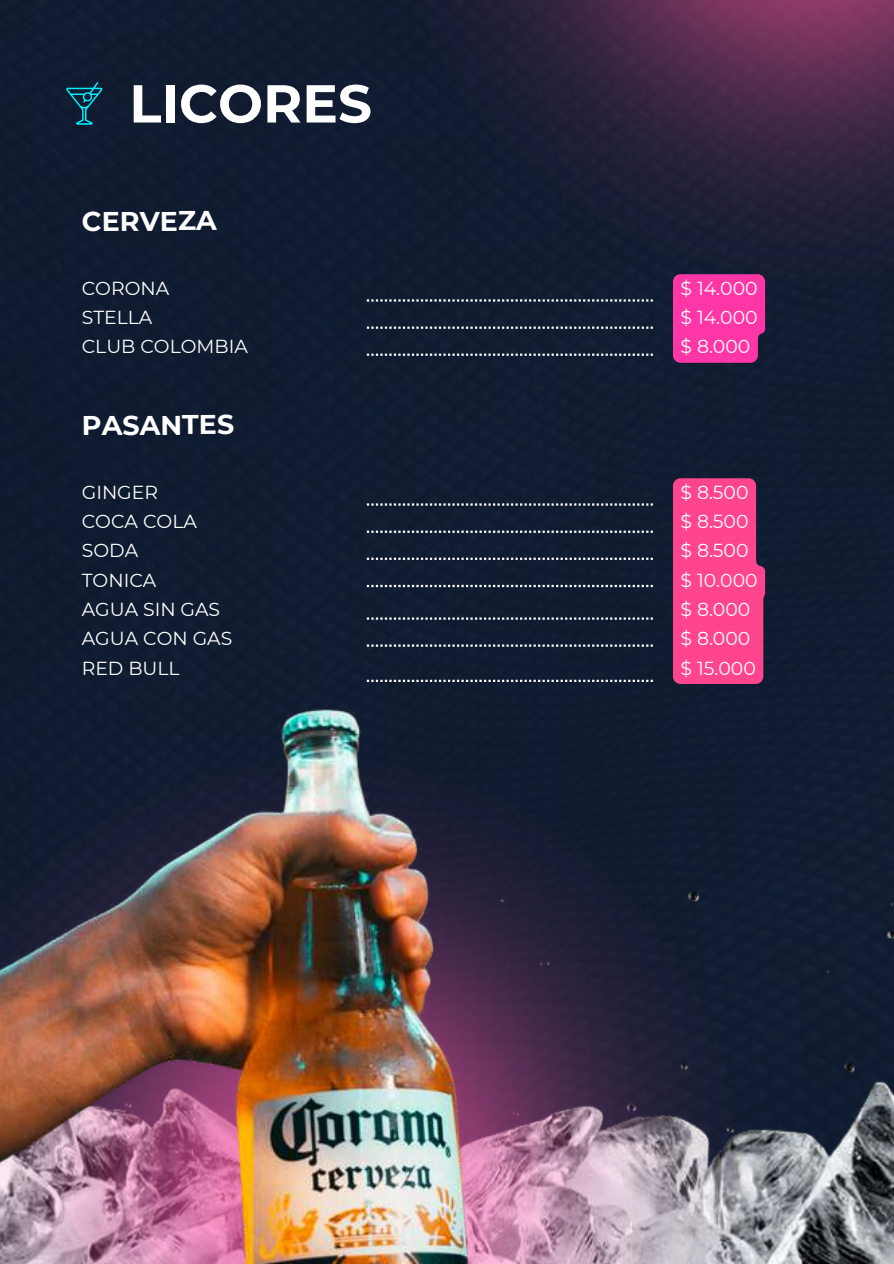
<style>
.page{position:relative;width:894px;height:1264px;background:#fff}
.page>*{position:absolute;margin:0;border:0;box-sizing:border-box;transform-origin:0 0}
.t1{font:700 53.25px "Montserrat";color:#fff}
.t2{font:700 27px "Montserrat";letter-spacing:-.01em;color:#fff}
.t3{font:18.75px/29.2px "Montserrat";color:#fff}
</style>
<div class="page">
<div style="left:0;top:0;width:893px;height:882px;background:#111c31"></div>
<img style="left:741px;top:882px;width:152px;height:381px">
<img style="left:698px;top:760px;width:43px;height:503px">
<svg style="left:367px;top:503px;width:285px;height:2px"></svg>
<svg style="left:367px;top:299px;width:285px;height:2px"></svg>
<svg style="left:367px;top:557px;width:285px;height:2px"></svg>
<svg style="left:367px;top:353px;width:285px;height:3px"></svg>
<svg style="left:367px;top:530px;width:285px;height:3px"></svg>
<svg style="left:367px;top:326px;width:285px;height:3px"></svg>
<img style="left:0;top:559px;width:698px;height:704px">
<div style="left:672px;top:478px;width:93px;height:206px;background:#ff458e"></div>
<div style="left:672px;top:276px;width:92px;height:87px;background:#ff37a6"></div>
<svg style="left:66px;top:82px;width:36px;height:43px"></svg>
<img style="left:384px;top:0;width:509px;height:276px">
<h1 class="t1" style="left:129px;top:71px;width:244px">LICORES</h1>
<h2 class="t2" style="left:82px;top:204px;width:136px">CERVEZA</h2>
<p class="t3" style="left:82px;top:273px;width:167px">CORONA<br>STELLA<br>CLUB COLOMBIA</p>
<h2 class="t2" style="left:82px;top:408px;width:154px">PASANTES</h2>
<p class="t3" style="left:82px;top:477px;width:152px">GINGER<br>COCA COLA<br>SODA<br>TONICA<br>AGUA SIN GAS<br>AGUA CON GAS<br>RED BULL</p>
<p class="t3" style="left:680px;top:273px;width:79px;text-align:justify">$ 14.000 $ 14.000 $ 8.000</p>
<p class="t3" style="left:680px;top:477px;width:79px">$ 8.500 $ 8.500 $ 8.500 $ 10.000 $ 8.000 $ 8.000 $ 15.000</p>
</div>
